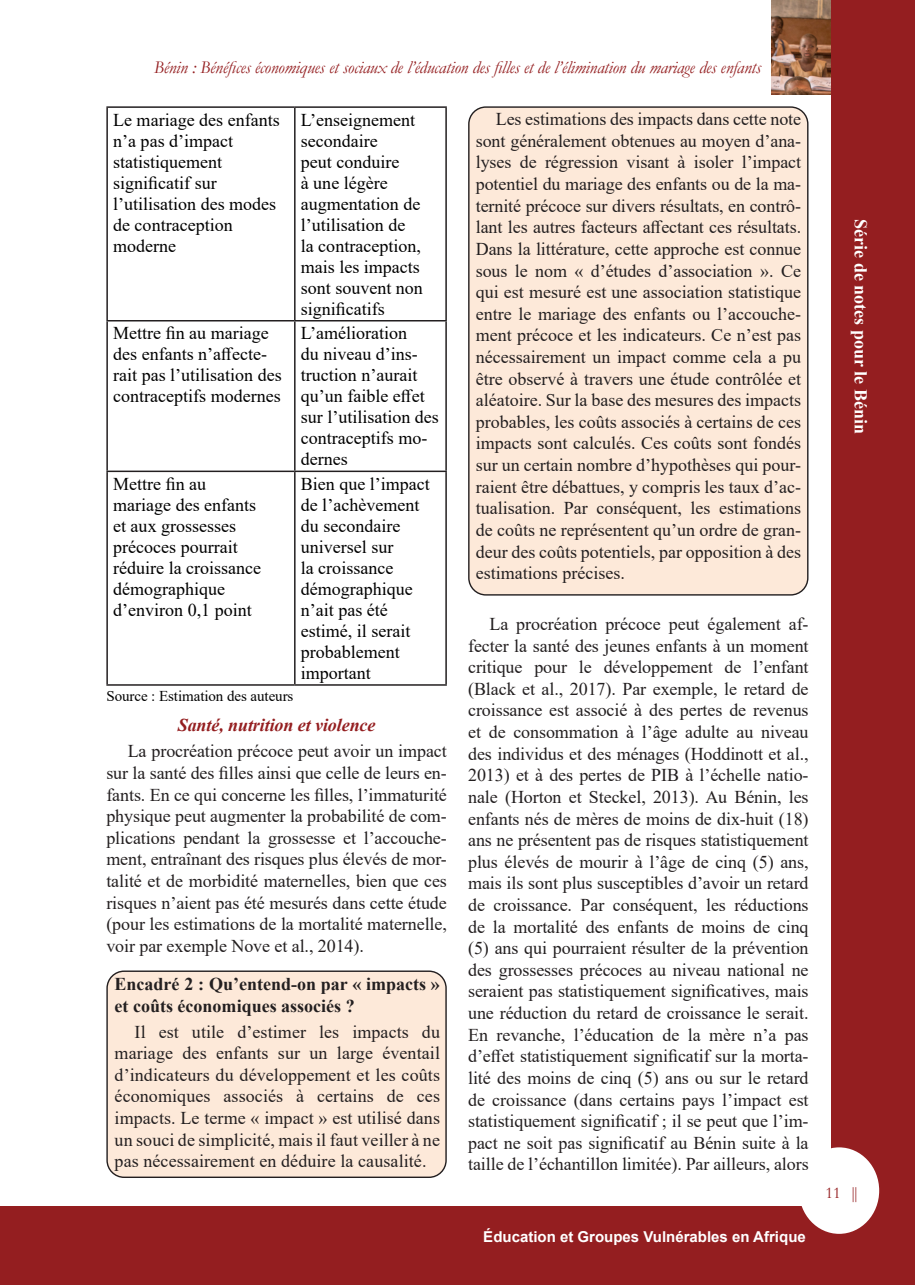
<style>
.page{position:relative;width:915px;height:1285px;background:#fff}
.page>*{position:absolute;margin:0;border:0;box-sizing:border-box;transform-origin:0 0}
.t1{font:18px/21.6px "Times New Roman";color:#231f20;text-align:justify}
.t2{font:18px/21px "Times New Roman";color:#000}
.t3{font:italic 18px "Garamond";letter-spacing:-.01em;color:#941e20}
.t4{font:700 18px/21.6px "Times New Roman";color:#231f20}
.t5{font:italic 700 18px "Times New Roman";letter-spacing:-.005em;color:#941e20}
.t6{font:700 18px "Times New Roman";color:#fff}
.t7{font:16.5px "Garamond";color:#941e20}
.t8{font:700 15px "Arial";color:#fff}
.Default{font:15px "Times New Roman";letter-spacing:-.005em;color:#000}
</style>
<div class="page">
<div style="left:0;top:1205px;width:831px;height:79px;background:#941e20"></div>
<div style="left:831px;top:0;width:83px;height:1284px;background:#941e20"></div>
<div style="left:798px;top:1147px;width:80px;height:86px;background:#fff;border-radius:50%"></div>
<img style="left:771px;top:0;width:59px;height:95px">
<hr style="left:106px;top:106px;width:189px;height:2px;background:#231f20">
<hr style="left:106px;top:108px;width:2px;height:212px;background:#231f20">
<hr style="left:295px;top:106px;width:151px;height:2px;background:#231f20">
<hr style="left:294px;top:108px;width:1px;height:212px;background:#231f20">
<hr style="left:445px;top:108px;width:1px;height:212px;background:#231f20">
<hr style="left:106px;top:320px;width:189px;height:1px;background:#231f20">
<hr style="left:106px;top:321px;width:2px;height:149px;background:#231f20">
<hr style="left:295px;top:320px;width:151px;height:1px;background:#231f20">
<hr style="left:294px;top:321px;width:1px;height:149px;background:#231f20">
<hr style="left:445px;top:321px;width:1px;height:149px;background:#231f20">
<hr style="left:106px;top:470px;width:189px;height:2px;background:#231f20">
<hr style="left:106px;top:472px;width:2px;height:212px;background:#231f20">
<hr style="left:295px;top:470px;width:151px;height:2px;background:#231f20">
<hr style="left:294px;top:472px;width:1px;height:212px;background:#231f20">
<hr style="left:445px;top:472px;width:1px;height:212px;background:#231f20">
<hr style="left:106px;top:684px;width:189px;height:1px;background:#231f20">
<hr style="left:295px;top:684px;width:151px;height:1px;background:#231f20">
<div style="left:107px;top:971px;width:339px;height:205px;background:#fde9d9;border-radius:17px"></div>
<div style="left:106px;top:970px;width:340px;height:207px;border:1px solid #231f20;border-radius:17px"></div>
<div style="left:468px;top:107px;width:339px;height:487px;background:#fde9d9;border-radius:17px"></div>
<p class="t3" style="left:154px;top:56px;width:608px">Bénin : Bénéfices économiques et sociaux de l’éducation des filles et de l’élimination du mariage des enfants</p>
<p class="t2" style="left:113px;top:108px;width:168px">Le mariage des enfants n’a pas d’impact statistiquement significatif sur l’utilisation des modes de contraception moderne</p>
<p class="t2" style="left:301px;top:108px;width:124px">L’enseignement secondaire<br>peut conduire<br>à une légère augmentation de l’utilisation de la contraception, mais les impacts sont souvent non significatifs</p>
<p class="t2" style="left:113px;top:322px;width:170px">Mettre fin au mariage des enfants n’affecte&shy;rait pas l’utilisation des contraceptifs modernes</p>
<p class="t2" style="left:301px;top:322px;width:140px">L’amélioration<br>du niveau d’ins&shy;truction n’aurait qu’un faible effet sur l’utilisation des contraceptifs mo&shy;dernes</p>
<p class="t2" style="left:113px;top:472px;width:149px">Mettre fin au mariage des enfants et aux grossesses précoces pourrait réduire la croissance démographique d’environ 0,1 point</p>
<p class="t2" style="left:301px;top:472px;width:130px">Bien que l’impact de l’achèvement du secondaire universel sur<br>la croissance démographique n’ait pas été estimé, il serait probablement important</p>
<p class="Default" style="left:106px;top:685px;width:188px">Source : Estimation des auteurs</p>
<p class="t5" style="left:178px;top:712px;width:199px">Santé, nutrition et violence</p>
<p class="t1" style="left:106px;top:739px;width:342px;text-indent:21px">La procréation précoce peut avoir un impact sur la santé des filles ainsi que celle de leurs en&shy;fants. En ce qui concerne les filles, l’immaturité physique peut augmenter la probabilité de com&shy;plications pendant la grossesse et l’accouche&shy;ment, entraînant des risques plus élevés de mor&shy;talité et de morbidité maternelles, bien que ces risques n’aient pas été mesurés dans cette étude (pour les estimations de la mortalité maternelle, voir par exemple Nove et al., 2014).</p>
<p class="t4" style="left:114px;top:972px;width:327px">Encadré 2 : Qu’entend-on par « impacts » et coûts économiques associés ?</p>
<p class="t1" style="left:114px;top:1019px;width:327px;text-indent:20px">Il est utile d’estimer les impacts du mariage des enfants sur un large éventail d’indicateurs du développement et les coûts économiques associés à certains de ces impacts. Le terme « impact » est utilisé dans un souci de simplicité, mais il faut veiller à ne pas nécessairement en déduire la causalité.</p>
<p class="t1" style="left:475px;top:108px;width:327px;text-indent:20px">Les estimations des impacts dans cette note sont généralement obtenues au moyen d’ana&shy;lyses de régression visant à isoler l’impact potentiel du mariage des enfants ou de la ma&shy;ternité précoce sur divers résultats, en contrô&shy;lant les autres facteurs affectant ces résultats.<br>Dans la littérature, cette approche est connue sous le nom « d’études d’association ». Ce qui est mesuré est une association statistique entre le mariage des enfants ou l’accouche&shy;ment précoce et les indicateurs. Ce n’est pas nécessairement un impact comme cela a pu être observé à travers une étude contrôlée et aléatoire. Sur la base des mesures des impacts probables, les coûts associés à certains de ces impacts sont calculés. Ces coûts sont fondés sur un certain nombre d’hypothèses qui pour&shy;raient être débattues, y compris les taux d’ac&shy;tualisation. Par conséquent, les estimations de coûts ne représentent qu’un ordre de gran&shy;deur des coûts potentiels, par opposition à des estimations précises.</p>
<p class="t1" style="left:468px;top:612px;width:342px;text-indent:21px">La procréation précoce peut également af&shy;fecter la santé des jeunes enfants à un moment critique pour le développement de l’enfant (Black et al., 2017). Par exemple, le retard de croissance est associé à des pertes de revenus et de consommation à l’âge adulte au niveau des individus et des ménages (Hoddinott et al., 2013) et à des pertes de PIB à l’échelle natio&shy;nale (Horton et Steckel, 2013). Au Bénin, les enfants nés de mères de moins de dix-huit (18) ans ne présentent pas de risques statistiquement plus élevés de mourir à l’âge de cinq (5) ans, mais ils sont plus susceptibles d’avoir un retard de croissance. Par conséquent, les réductions de la mortalité des enfants de moins de cinq (5) ans qui pourraient résulter de la prévention des grossesses précoces au niveau national ne seraient pas statistiquement significatives, mais une réduction du retard de croissance le serait.<br>En revanche, l’éducation de la mère n’a pas d’effet statistiquement significatif sur la morta&shy;lité des moins de cinq (5) ans ou sur le retard de croissance (dans certains pays l’impact est statistiquement significatif ; il se peut que l’im&shy;pact ne soit pas significatif au Bénin suite à la taille de l’échantillon limitée). Par ailleurs, alors</p>
<p class="t8" style="left:483px;top:1226px;width:324px">Éducation et Groupes Vulnérables en Afrique</p>
<p class="t6" style="left:873px;top:219px;width:216px;rotate:90deg">Série de notes pour le Bénin</p>
<p class="t7" style="left:825px;top:1181px;width:36px">1 1 ||</p>
</div>
